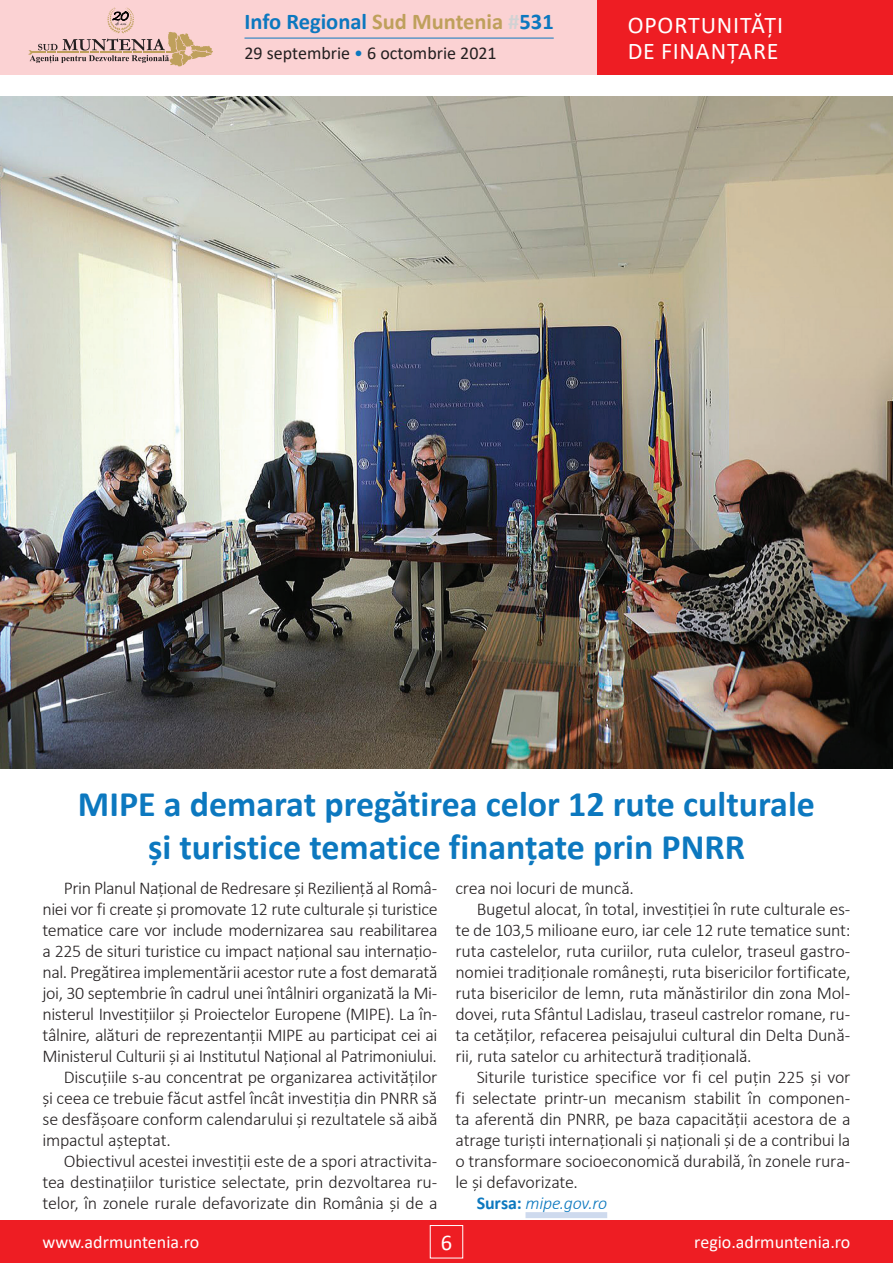
<style>
.page{position:relative;width:893px;height:1263px;background:#fff}
.page>*{position:absolute;margin:0;border:0;box-sizing:border-box;transform-origin:0 0}
.t1{font:700 36px/43.2px "Calibri";color:#0c78bf;text-align:center}
.t2{font:24px/25.5px "Calibri";letter-spacing:.035em;color:#fff}
.t3{font:700 22.5px "Calibri";color:#0c78bf}
.t4{font:22.5px "Calibri";color:#fff}
.t5{font:300 18px "Calibri";letter-spacing:-.015em;color:#231f20}
.t6{font:18px "Calibri";color:#fff}
.t7{font:18px "Calibri";color:#231f20}
.t8{font:italic 300 18px "Calibri";letter-spacing:-.015em;color:#0c78bf}
.s1{color:#bfa05c}
.s2{color:#d1d2d4}
.s3{color:#0c78bf}
.s4{font-weight:700;font-style:normal}
</style>
<div class="page">
<div style="left:0;top:1220px;width:893px;height:43px;background:#ee1d23"></div>
<div style="left:430px;top:1225px;width:33px;height:33px;border:1px solid #fff"></div>
<div style="left:0;top:0;width:893px;height:75px;background:#fbd2d3"></div>
<div style="left:597px;top:0;width:296px;height:75px;background:#ee1d23"></div>
<hr style="left:244px;top:38px;width:310px;height:1px;background:#0c78bf">
<svg style="left:29px;top:8px;width:184px;height:58px"></svg>
<div style="left:525px;top:1212px;width:82px;height:6px;background:#cedaee"></div>
<img style="left:0;top:96px;width:893px;height:672px">
<p class="t3" style="left:244px;top:6px;width:311px">Info Regional <span class="s1">Sud Muntenia</span> <span class="s2">#</span>531</p>
<p class="t7" style="left:244px;top:41px;width:254px">29 septembrie <span class="s3">•</span> 6 octombrie 2021</p>
<h2 class="t2" style="left:628px;top:12px;width:157px">OPORTUNITĂȚI<br>DE FINANȚARE</h2>
<h1 class="t1" style="left:78px;top:782px;width:739px">MIPE a demarat pregătirea celor 12 rute culturale și turistice tematice finanțate prin PNRR</h1>
<p class="t5" style="left:64px;top:877px;width:375px">Prin Planul Național de Redresare și Reziliență al Româ-</p>
<p class="t5" style="left:43px;top:898px;width:397px">niei vor fi create și promovate 12 rute culturale și turistice</p>
<p class="t5" style="left:43px;top:919px;width:396px">tematice care vor include modernizarea sau reabilitarea</p>
<p class="t5" style="left:43px;top:940px;width:396px">a 225 de situri turistice cu impact național sau internațio-</p>
<p class="t5" style="left:43px;top:961px;width:396px">nal. Pregătirea implementării acestor rute a fost demarată</p>
<p class="t5" style="left:43px;top:982px;width:396px">joi, 30 septembrie în cadrul unei întâlniri organizată la Mi-</p>
<p class="t5" style="left:43px;top:1003px;width:396px">nisterul Investițiilor și Proiectelor Europene (MIPE). La în-</p>
<p class="t5" style="left:43px;top:1024px;width:396px">tâlnire, alături de reprezentanții MIPE au participat cei ai</p>
<p class="t5" style="left:43px;top:1045px;width:396px">Ministerul Culturii și ai Institutul Național al Patrimoniului.</p>
<p class="t5" style="left:64px;top:1066px;width:375px">Discuțiile s-au concentrat pe organizarea activităților</p>
<p class="t5" style="left:43px;top:1087px;width:396px">și ceea ce trebuie făcut astfel încât investiția din PNRR să</p>
<p class="t5" style="left:43px;top:1108px;width:396px">se desfășoare conform calendarului și rezultatele să aibă</p>
<p class="t5" style="left:43px;top:1129px;width:130px">impactul așteptat.</p>
<p class="t5" style="left:64px;top:1150px;width:375px">Obiectivul acestei investiții este de a spori atractivita-</p>
<p class="t5" style="left:43px;top:1171px;width:396px">tea destinațiilor turistice selectate, prin dezvoltarea ru-</p>
<p class="t5" style="left:43px;top:1192px;width:396px">telor, în zonele rurale defavorizate din România și de a</p>
<p class="t5" style="left:455px;top:877px;width:180px">crea noi locuri de muncă.</p>
<p class="t5" style="left:477px;top:898px;width:375px">Bugetul alocat, în total, investiției în rute culturale es-</p>
<p class="t5" style="left:455px;top:919px;width:396px">te de 103,5 milioane euro, iar cele 12 rute tematice sunt:</p>
<p class="t5" style="left:455px;top:940px;width:396px">ruta castelelor, ruta curiilor, ruta culelor, traseul gastro-</p>
<p class="t5" style="left:455px;top:961px;width:396px">nomiei tradiționale românești, ruta bisericilor fortificate,</p>
<p class="t5" style="left:455px;top:982px;width:396px">ruta bisericilor de lemn, ruta mănăstirilor din zona Mol-</p>
<p class="t5" style="left:455px;top:1003px;width:396px">dovei, ruta Sfântul Ladislau, traseul castrelor romane, ru-</p>
<p class="t5" style="left:455px;top:1024px;width:396px">ta cetăților, refacerea peisajului cultural din Delta Dună-</p>
<p class="t5" style="left:455px;top:1045px;width:298px">rii, ruta satelor cu arhitectură tradițională.</p>
<p class="t5" style="left:477px;top:1066px;width:375px">Siturile turistice specifice vor fi cel puțin 225 și vor</p>
<p class="t5" style="left:455px;top:1087px;width:396px">fi selectate printr-un mecanism stabilit în componen-</p>
<p class="t5" style="left:455px;top:1108px;width:396px">ta aferentă din PNRR, pe baza capacității acestora de a</p>
<p class="t5" style="left:455px;top:1129px;width:396px">atrage turiști internaționali și naționali și de a contribui la</p>
<p class="t5" style="left:455px;top:1150px;width:396px">o transformare socioeconomică durabilă, în zonele rura-</p>
<p class="t5" style="left:455px;top:1171px;width:124px">le și defavorizate.</p>
<p class="t8" style="left:477px;top:1192px;width:132px"><span class="s4">Sursa:</span> mipe.gov.ro</p>
<p class="t6" style="left:43px;top:1230px;width:158px">www.adrmuntenia.ro</p>
<p class="t4" style="left:441px;top:1226px;width:13px">6</p>
<p class="t6" style="left:694px;top:1230px;width:158px">regio.adrmuntenia.ro</p>
</div>
